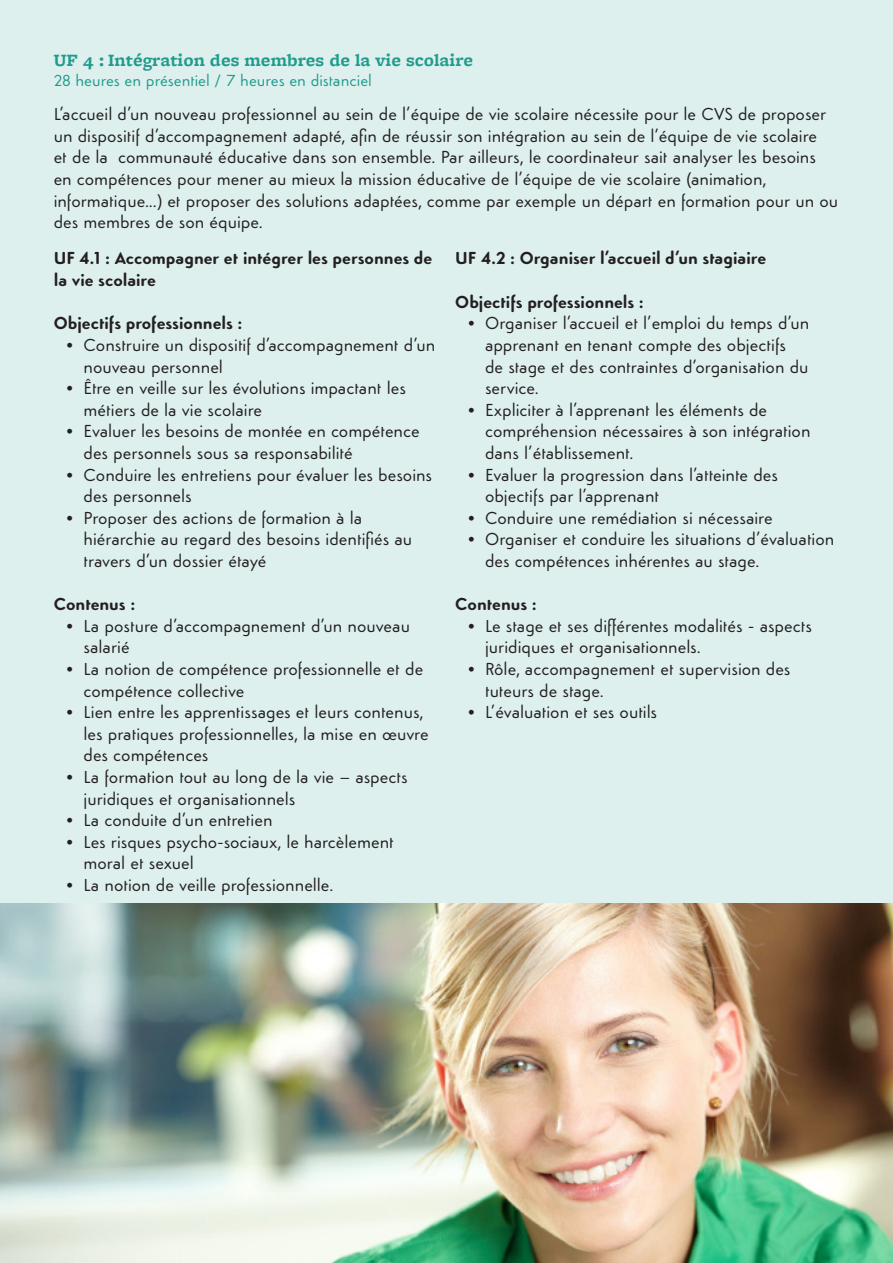
<style>
.page{position:relative;width:893px;height:1263px;background:#fff}
.page>*{position:absolute;margin:0;border:0;box-sizing:border-box;transform-origin:0 0}
.t1{font:18px/21.6px "Simplo Soft";color:#231f20}
.t2{font:700 18px/21.6px "Simplo Soft";color:#231f20}
.t3{font:700 18px "Freight Micro Pro";color:#219b8d}
.t4{font:16.5px "Simplo Soft";letter-spacing:-.005em;color:#219b8d}
</style>
<div class="page">
<div style="left:0;top:0;width:893px;height:904px;background:#ddf0ee"></div>
<img style="left:0;top:904px;width:893px;height:359px">
<p class="t3" style="left:54px;top:48px;width:421px">UF 4 : Intégration des membres de la vie scolaire</p>
<p class="t4" style="left:54px;top:71px;width:320px">28 heures en présentiel / 7 heures en distanciel</p>
<p class="t1" style="left:54px;top:103px;width:786px">L’accueil d’un nouveau professionnel au sein de l’équipe de vie scolaire nécessite pour le CVS de proposer un dispositif d’accompagnement adapté, afin de réussir son intégration au sein de l’équipe de vie scolaire<br>et de la communauté éducative dans son ensemble. Par ailleurs, le coordinateur sait analyser les besoins en compétences pour mener au mieux la mission éducative de l’équipe de vie scolaire (animation, informatique...) et proposer des solutions adaptées, comme par exemple un départ en formation pour un ou des membres de son équipe.</p>
<p class="t2" style="left:54px;top:248px;width:380px">UF 4.1 : Accompagner et intégrer les personnes de la vie scolaire</p>
<p class="t2" style="left:54px;top:312px;width:190px">Objectifs professionnels :</p>
<p class="t1" style="left:84px;top:334px;width:353px;text-indent:-17px">• Construire un dispositif d’accompagnement d’un nouveau personnel</p>
<p class="t1" style="left:84px;top:377px;width:324px;text-indent:-17px">• Être en veille sur les évolutions impactant les métiers de la vie scolaire</p>
<p class="t1" style="left:84px;top:420px;width:338px;text-indent:-17px">• Evaluer les besoins de montée en compétence des personnels sous sa responsabilité</p>
<p class="t1" style="left:84px;top:464px;width:350px;text-indent:-17px">• Conduire les entretiens pour évaluer les besoins des personnels</p>
<p class="t1" style="left:84px;top:507px;width:330px;text-indent:-17px">• Proposer des actions de formation à la hiérarchie au regard des besoins identifiés au travers d’un dossier étayé</p>
<p class="t2" style="left:54px;top:593px;width:83px">Contenus :</p>
<p class="t1" style="left:84px;top:615px;width:328px;text-indent:-17px">• La posture d’accompagnement d’un nouveau salarié</p>
<p class="t1" style="left:84px;top:658px;width:341px;text-indent:-17px">• La notion de compétence professionnelle et de compétence collective</p>
<p class="t1" style="left:84px;top:701px;width:347px;text-indent:-17px">• Lien entre les apprentissages et leurs contenus, les pratiques professionnelles, la mise en œuvre des compétences</p>
<p class="t1" style="left:84px;top:766px;width:326px;text-indent:-17px">• La formation tout au long de la vie – aspects juridiques et organisationnels</p>
<p class="t1" style="left:67px;top:809px;width:207px">• La conduite d’un entretien</p>
<p class="t1" style="left:84px;top:831px;width:312px;text-indent:-17px">• Les risques psycho-sociaux, le harcèlement moral et sexuel</p>
<p class="t1" style="left:67px;top:874px;width:268px">• La notion de veille professionnelle.</p>
<p class="t2" style="left:455px;top:248px;width:312px">UF 4.2 : Organiser l’accueil d’un stagiaire</p>
<p class="t2" style="left:455px;top:291px;width:190px">Objectifs professionnels :</p>
<p class="t1" style="left:485px;top:312px;width:326px;text-indent:-17px">• Organiser l’accueil et l’emploi du temps d’un apprenant en tenant compte des objectifs<br>de stage et des contraintes d’organisation du service.</p>
<p class="t1" style="left:485px;top:399px;width:327px;text-indent:-17px">• Expliciter à l’apprenant les éléments de compréhension nécessaires à son intégration dans l’établissement.</p>
<p class="t1" style="left:485px;top:464px;width:294px;text-indent:-17px">• Evaluer la progression dans l’atteinte des objectifs par l’apprenant</p>
<p class="t1" style="left:468px;top:507px;width:306px">• Conduire une remédiation si nécessaire</p>
<p class="t1" style="left:485px;top:528px;width:351px;text-indent:-17px">• Organiser et conduire les situations d’évaluation des compétences inhérentes au stage.</p>
<p class="t2" style="left:455px;top:593px;width:83px">Contenus :</p>
<p class="t1" style="left:485px;top:615px;width:328px;text-indent:-17px">• Le stage et ses différentes modalités - aspects juridiques et organisationnels.</p>
<p class="t1" style="left:485px;top:658px;width:307px;text-indent:-17px">• Rôle, accompagnement et supervision des tuteurs de stage.</p>
<p class="t1" style="left:468px;top:701px;width:191px">• L’évaluation et ses outils</p>
</div>
